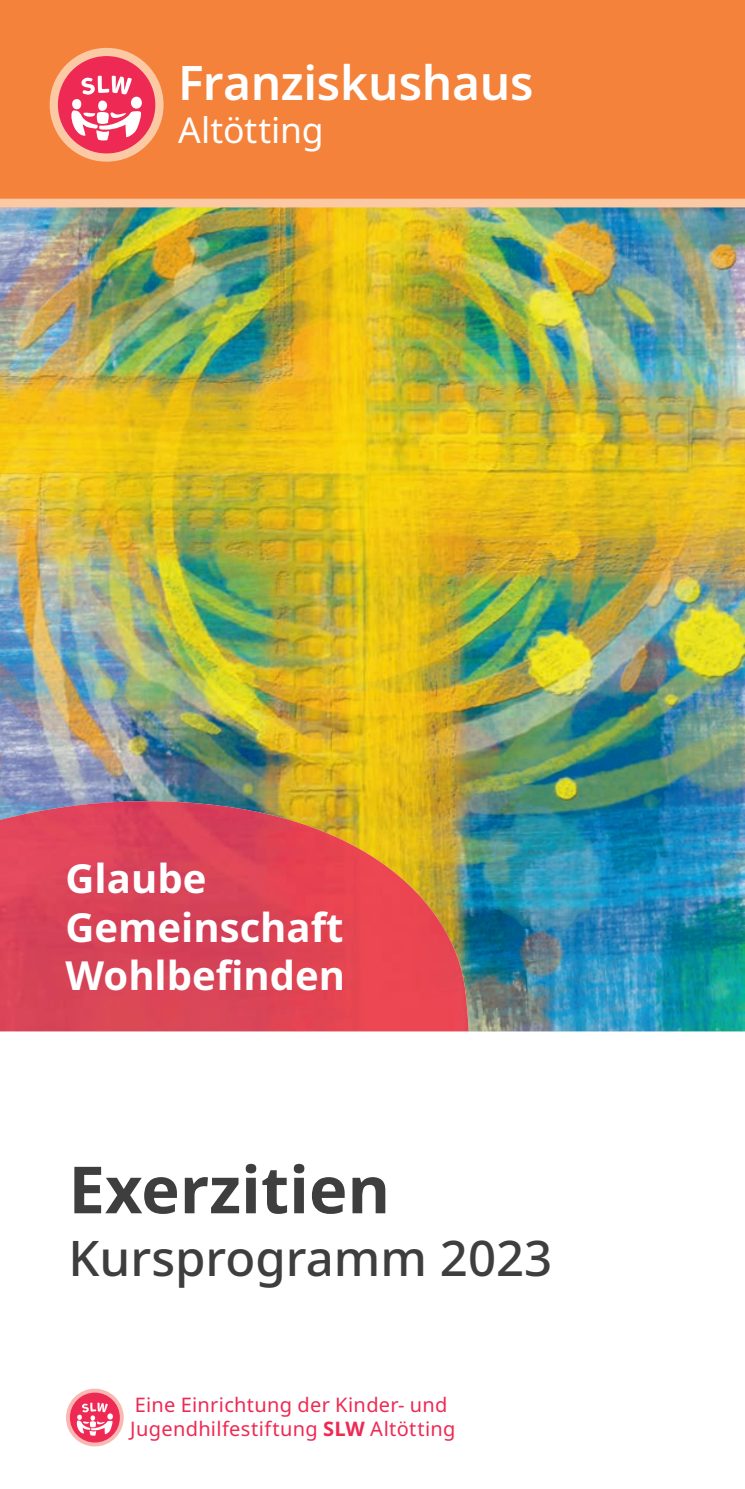
<style>
.page{position:relative;width:745px;height:1489px;background:#fff}
.page>*{position:absolute;margin:0;border:0;box-sizing:border-box;transform-origin:0 0}
.t1{font:700 65px "Noto Sans";color:#3e3e3f}
.t2{font:500 49px "Noto Sans";color:#3e3e3f}
.t3{font:600 47.5px "Noto Sans";letter-spacing:-.01em;color:#fff}
.t4{font:700 40px/48px "Noto Sans";color:#fff}
.t5{font:35.5px "Noto Sans";color:#fff}
.t6{font:20px/24px "Noto Sans";letter-spacing:.015em;color:#ee2953}
.s1{font-weight:700}
</style>
<div class="page">
<img style="left:0;top:207px;width:744px;height:824px">
<div style="left:0;top:0;width:744px;height:203px;background:#f4823b"></div>
<div style="left:50px;top:48px;width:113px;height:114px;background:#fcc9a5;border-radius:50%"></div>
<div style="left:58px;top:56px;width:97px;height:97px;background:#ee2953;border-radius:50%"></div>
<svg style="left:70px;top:75px;width:72px;height:66px"></svg>
<div style="left:0;top:199px;width:744px;height:8px;background:#fcc9a5"></div>
<img style="left:0;top:801px;width:468px;height:230px">
<svg style="left:66px;top:1388px;width:58px;height:58px"></svg>
<div style="left:70px;top:1392px;width:50px;height:50px;background:#ee2953;border-radius:50%"></div>
<svg style="left:76px;top:1402px;width:37px;height:33px"></svg>
<h3 class="t3" style="left:178px;top:49px;width:357px">Franziskushaus</h3>
<h3 class="t5" style="left:178px;top:105px;width:147px">Altötting</h3>
<h3 class="t4" style="left:66px;top:855px;width:281px">Glaube<br>Gemeinschaft<br>Wohlbefinden</h3>
<h1 class="t1" style="left:68px;top:1143px;width:323px">Exerzitien</h1>
<h2 class="t2" style="left:68px;top:1223px;width:485px">Kursprogramm 2023</h2>
<p class="t6" style="left:130px;top:1393px;width:326px">Eine Einrichtung der Kinder- und<br>Jugendhilfestiftung <span class="s1">SLW</span> Altötting</p>
</div>
